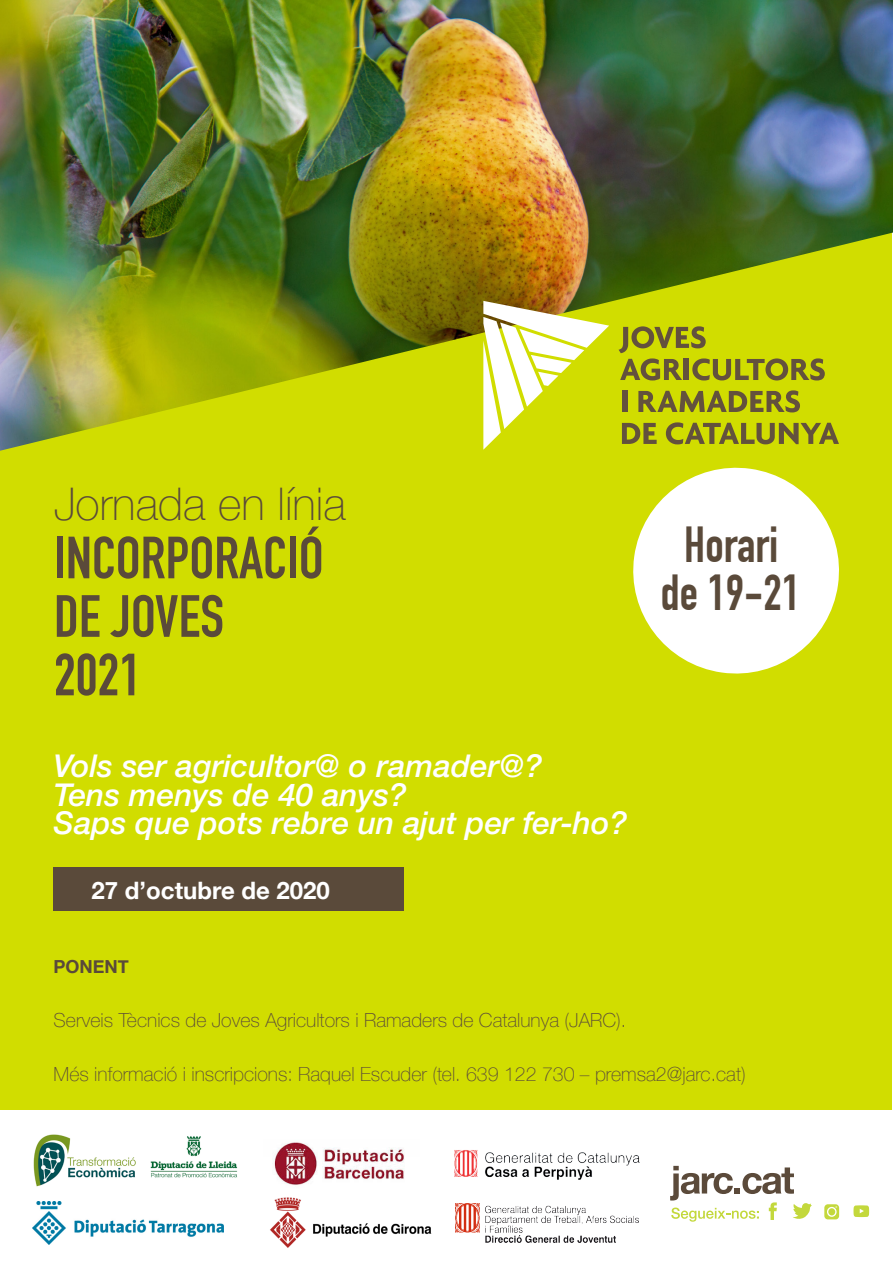
<style>
.page{position:relative;width:893px;height:1263px;background:#fff}
.page>*{position:absolute;margin:0;border:0;box-sizing:border-box;transform-origin:0 0}
.t1{font:700 58.5px "DIN Condensed";color:#5a4a3a}
.t2{font:700 49.5px "DIN Condensed";color:#5a4a3a}
.t3{font:100 45px "Helvetica Neue";color:#5a4a3a}
.t4{font:italic 500 31.5px "Helvetica Neue LT Pro";color:#fff}
.t5{font:700 24px "Helvetica Neue";color:#fff}
.t6{font:100 19.5px "Helvetica Neue";color:#5a4a3a}
.t7{font:100 19.5px "Helvetica Neue LT Pro";color:#5a4a3a}
.t8{font:700 18px "Helvetica Neue";color:#5a4a3a}
</style>
<div class="page">
<div style="left:1px;top:126px;width:891px;height:984px;background:#d1dd00"></div>
<img style="left:0;top:0;width:893px;height:451px">
<svg style="left:483px;top:301px;width:126px;height:149px"></svg>
<svg style="left:619px;top:326px;width:206px;height:54px"></svg>
<div style="left:622px;top:391px;width:5px;height:21px;background:#63513d"></div>
<svg style="left:638px;top:390px;width:162px;height:22px"></svg>
<svg style="left:622px;top:423px;width:35px;height:21px"></svg>
<svg style="left:666px;top:422px;width:173px;height:22px"></svg>
<svg style="left:633px;top:467px;width:206px;height:207px;fill:#fff"></svg>
<div style="left:54px;top:867px;width:350px;height:44px;background:#5a4a3a"></div>
<svg style="left:853px;top:1205px;width:16px;height:12px"></svg>
<svg style="left:670px;top:1166px;width:142px;height:56px"></svg>
<svg style="left:824px;top:1204px;width:15px;height:15px"></svg>
<div style="left:827px;top:1207px;width:10px;height:10px;border:1px solid #fff;border-radius:50%"></div>
<img style="left:33px;top:1134px;width:205px;height:53px">
<img style="left:274px;top:1142px;width:131px;height:43px">
<img style="left:32px;top:1201px;width:191px;height:44px">
<img style="left:270px;top:1197px;width:162px;height:51px">
<img style="left:454px;top:1150px;width:186px;height:30px">
<img style="left:456px;top:1204px;width:182px;height:38px">
<p class="t3" style="left:54px;top:470px;width:293px">Jornada en línia</p>
<p class="t1" style="left:54px;top:523px;width:271px">INCORPORACIÓ</p>
<p class="t1" style="left:54px;top:582px;width:172px">DE JOVES</p>
<p class="t1" style="left:54px;top:640px;width:89px">2021</p>
<p class="t4" style="left:54px;top:747px;width:490px">Vols ser agricultor@ o ramader@?</p>
<p class="t4" style="left:54px;top:776px;width:355px">Tens menys de 40 anys?</p>
<p class="t4" style="left:54px;top:804px;width:575px">Saps que pots rebre un ajut per fer-ho?</p>
<p class="t5" style="left:92px;top:871px;width:240px">27 d’octubre de 2020</p>
<p class="t2" style="left:684px;top:516px;width:96px">Horari</p>
<p class="t2" style="left:661px;top:564px;width:141px">de 19-21</p>
<p class="t8" style="left:54px;top:952px;width:77px">PONENT</p>
<p class="t7" style="left:54px;top:1008px;width:574px">Serveis Tècnics de Joves Agricultors i Ramaders de Catalunya (JARC).</p>
<p class="t6" style="left:54px;top:1059px;width:694px">Més informació i inscripcions: Raquel Escuder (tel. 639 122 730 – premsa2@jarc.cat)</p>
</div>
